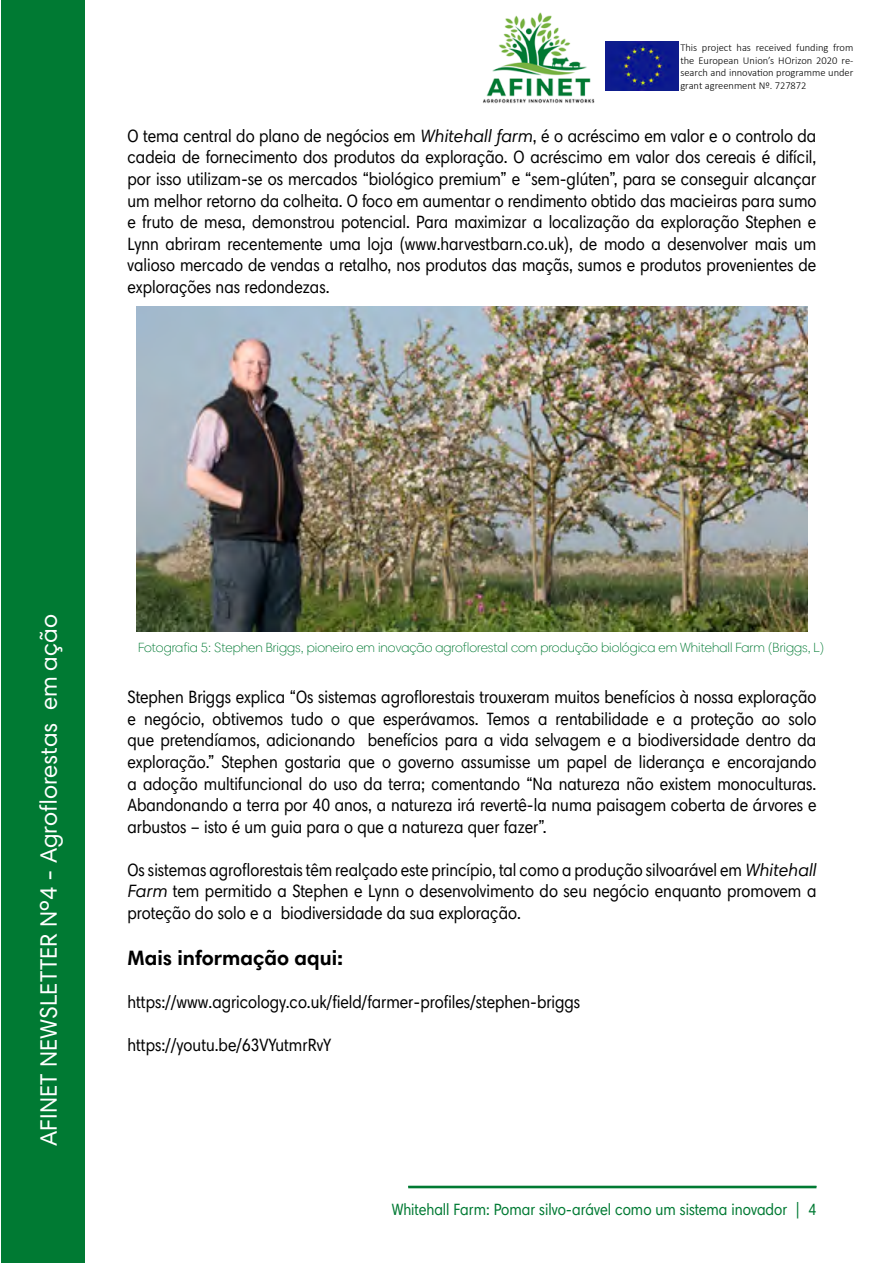
<style>
.page{position:relative;width:893px;height:1263px;background:#fff}
.page>*{position:absolute;margin:0;border:0;box-sizing:border-box;transform-origin:0 0}
.t1{font:24px "Harmonia Sans Pro Cyr";color:#fff}
.t2{font:700 21px "Harmonia Sans Pro Cyr";color:#000}
.t3{font:condensed 18px/21.6px "Harmonia Sans Pro Cyr";color:#000;text-align:justify}
.t4{font:condensed 16.5px "Harmonia Sans Pro Cyr";color:#007a33}
.t5{font:300 13.5px "Harmonia Sans Pro Cyr";color:#007a33}
.t6{font:300 10.5px/12.6px "Calibri";color:#000;text-align:justify}
.s1{font-style:italic;font-stretch:normal}
</style>
<div class="page">
<div style="left:1px;top:0;width:83px;height:1263px;background:#007a33"></div>
<hr style="left:408px;top:1186px;width:408px;height:2px;background:#007a33">
<img style="left:483px;top:13px;width:112px;height:91px">
<img style="left:605px;top:42px;width:74px;height:48px">
<img style="left:136px;top:307px;width:671px;height:324px">
<p class="t6" style="left:680px;top:41px;width:175px">This project has received funding from the European Union’s HOrizon 2020 re&shy;search and innovation programme under grant agreenment Nº. 727872</p>
<p class="t3" style="left:128px;top:125px;width:690px">O tema central do plano de negócios em <span class="s1">Whitehall farm</span>, é o acréscimo em valor e o controlo da cadeia de fornecimento dos produtos da exploração. O acréscimo em valor dos cereais é difícil, por isso utilizam-se os mercados “biológico premium” e “sem-glúten”, para se conseguir alcançar um melhor retorno da colheita. O foco em aumentar o rendimento obtido das macieiras para sumo e fruto de mesa, demonstrou potencial. Para maximizar a localização da exploração Stephen e Lynn abriram recentemente uma loja (www.harvestbarn.co.uk), de modo a desenvolver mais um valioso mercado de vendas a retalho, nos produtos das maçãs, sumos e produtos provenientes de explorações nas redondezas.</p>
<h1 class="t1" style="left:34px;top:1146px;width:533px;rotate:-90deg">AFINET NEWSLETTER Nº4 - Agroforestas em ação</h1>
<p class="t5" style="left:138px;top:639px;width:688px">Fotografia 5: Stephen Briggs, pioneiro em inovação agroflorestal com produção biológica em Whitehall Farm (Briggs, L)</p>
<p class="t3" style="left:128px;top:686px;width:690px">Stephen Briggs explica “Os sistemas agroflorestais trouxeram muitos benefícios à nossa exploração e negócio, obtivemos tudo o que esperávamos. Temos a rentabilidade e a proteção ao solo que pretendíamos, adicionando benefícios para a vida selvagem e a biodiversidade dentro da exploração.” Stephen gostaria que o governo assumisse um papel de liderança e encorajando a adoção multifuncional do uso da terra; comentando “Na natureza não existem monoculturas.<br>Abandonando a terra por 40 anos, a natureza irá revertê-la numa paisagem coberta de árvores e arbustos – isto é um guia para o que a natureza quer fazer”.</p>
<p class="t3" style="left:128px;top:859px;width:690px">Os sistemas agroflorestais têm realçado este princípio, tal como a produção silvoarável em <span class="s1">Whitehall Farm</span> tem permitido a Stephen e Lynn o desenvolvimento do seu negócio enquanto promovem a proteção do solo e a biodiversidade da sua exploração.</p>
<p class="t2" style="left:128px;top:945px;width:217px">Mais informação aqui:</p>
<p class="t3" style="left:128px;top:991px;width:454px">https://www.agricology.co.uk/field/farmer-profiles/stephen-briggs</p>
<p class="t3" style="left:128px;top:1034px;width:205px">https://youtu.be/63VYutmrRvY</p>
<p class="t4" style="left:392px;top:1199px;width:426px">Whitehall Farm: Pomar silvo-arável como um sistema inovador | 4</p>
</div>
